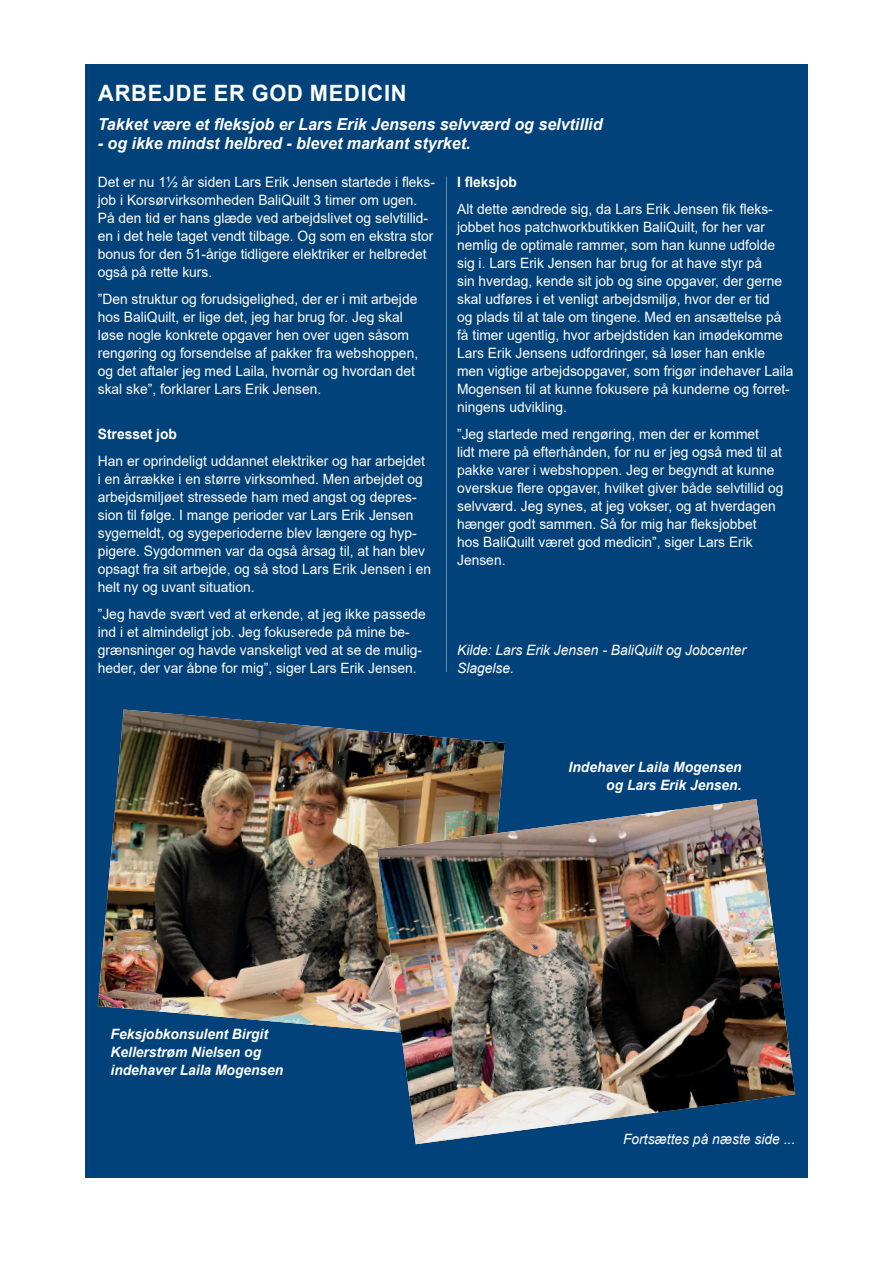
<style>
.page{position:relative;width:893px;height:1263px;background:#fff}
.page>*{position:absolute;margin:0;border:0;box-sizing:border-box;transform-origin:0 0}
.Overskrift_-_SORT{font:700 22.5px "Arial";letter-spacing:.035em;color:#fff}
.Underoverskift_-_SOR{font:italic 700 16.5px "Arial";color:#fff}
.Brødtekst_-_SORT{font:14.25px/18px "Arial";color:#fff}
.Billedtekst_-_SORT{font:italic 700 14.25px/18px "Arial";color:#fff;text-align:right}
.Kildeangivelse_-_SOR{font:italic 14.25px/18px "Arial";color:#fff}
.Brødtekst_-_SORT-2{font:italic 14.25px "Arial";color:#fff}
.Mellemrubrik_-_SORT{font:700 14.25px "Arial";color:#fff}
</style>
<div class="page">
<div style="left:85px;top:64px;width:723px;height:100px;background:#004279"></div>
<div style="left:85px;top:164px;width:723px;height:542px;background:#004279"></div>
<hr style="left:446px;top:176px;width:1px;height:496px;background:#6a86b1">
<div style="left:85px;top:706px;width:723px;height:472px;background:#004279"></div>
<img style="left:98px;top:709px;width:407px;height:322px">
<img style="left:377px;top:799px;width:418px;height:345px">
<p class="Overskrift_-_SORT" style="left:98px;top:78px;width:310px">ARBEJDE ER GOD MEDICIN</p>
<p class="Underoverskift_-_SOR" style="left:98px;top:113px;width:506px">Takket være et fleksjob er Lars Erik Jensens selvværd og selvtillid</p>
<p class="Underoverskift_-_SOR" style="left:98px;top:133px;width:374px">- og ikke mindst helbred - blevet markant styrket.</p>
<p class="Brødtekst_-_SORT" style="left:98px;top:173px;width:339px">Det er nu 1½ år siden Lars Erik Jensen startede i fleks&shy;job i Korsørvirksomheden BaliQuilt 3 timer om ugen.<br>På den tid er hans glæde ved arbejdslivet og selvtillid&shy;en i det hele taget vendt tilbage. Og som en ekstra stor bonus for den 51-årige tidligere elektriker er helbredet også på rette kurs.</p>
<p class="Brødtekst_-_SORT" style="left:98px;top:290px;width:322px">”Den struktur og forudsigelighed, der er i mit arbejde hos BaliQuilt, er lige det, jeg har brug for. Jeg skal løse nogle konkrete opgaver hen over ugen såsom rengøring og forsendelse af pakker fra webshoppen, og det aftaler jeg med Laila, hvornår og hvordan det skal ske”, forklarer Lars Erik Jensen.</p>
<p class="Mellemrubrik_-_SORT" style="left:98px;top:424px;width:81px">Stresset job</p>
<p class="Brødtekst_-_SORT" style="left:98px;top:452px;width:335px">Han er oprindeligt uddannet elektriker og har arbejdet i en årrække i en større virksomhed. Men arbejdet og arbejdsmiljøet stressede ham med angst og depres&shy;sion til følge. I mange perioder var Lars Erik Jensen sygemeldt, og sygeperioderne blev længere og hyp&shy;pigere. Sygdommen var da også årsag til, at han blev opsagt fra sit arbejde, og så stod Lars Erik Jensen i en helt ny og uvant situation.</p>
<p class="Brødtekst_-_SORT" style="left:98px;top:605px;width:330px">”Jeg havde svært ved at erkende, at jeg ikke passede ind i et almindeligt job. Jeg fokuserede på mine be&shy;grænsninger og havde vanskeligt ved at se de mulig&shy;heder, der var åbne for mig”, siger Lars Erik Jensen.</p>
<p class="Mellemrubrik_-_SORT" style="left:457px;top:172px;width:61px">I fleksjob</p>
<p class="Brødtekst_-_SORT" style="left:457px;top:200px;width:338px">Alt dette ændrede sig, da Lars Erik Jensen fik fleks&shy;jobbet hos patchworkbutikken BaliQuilt, for her var nemlig de optimale rammer, som han kunne udfolde sig i. Lars Erik Jensen har brug for at have styr på<br>sin hverdag, kende sit job og sine opgaver, der gerne skal udføres i et venligt arbejdsmiljø, hvor der er tid<br>og plads til at tale om tingene. Med en ansættelse på få timer ugentlig, hvor arbejdstiden kan imødekomme Lars Erik Jensens udfordringer, så løser han enkle men vigtige arbejdsopgaver, som frigør indehaver Laila Mogensen til at kunne fokusere på kunderne og forret&shy;ningens udvikling.</p>
<p class="Brødtekst_-_SORT" style="left:457px;top:425px;width:328px">”Jeg startede med rengøring, men der er kommet<br>lidt mere på efterhånden, for nu er jeg også med til at pakke varer i webshoppen. Jeg er begyndt at kunne overskue flere opgaver, hvilket giver både selvtillid og selvværd. Jeg synes, at jeg vokser, og at hverdagen hænger godt sammen. Så for mig har fleksjobbet<br>hos BaliQuilt været god medicin”, siger Lars Erik Jensen.</p>
<p class="Kildeangivelse_-_SOR" style="left:457px;top:641px;width:290px">Kilde: Lars Erik Jensen - BaliQuilt og Jobcenter<br>Slagelse.</p>
<p class="Billedtekst_-_SORT" style="left:111px;top:1025px;width:174px;text-align:left">Feksjobkonsulent Birgit<br>Kellerstrøm Nielsen og indehaver Laila Mogensen</p>
<p class="Billedtekst_-_SORT" style="left:569px;top:758px;width:174px">Indehaver Laila Mogensen og Lars Erik Jensen.</p>
<p class="Brødtekst_-_SORT-2" style="left:623px;top:1129px;width:174px">Fortsættes på næste side ...</p>
</div>
